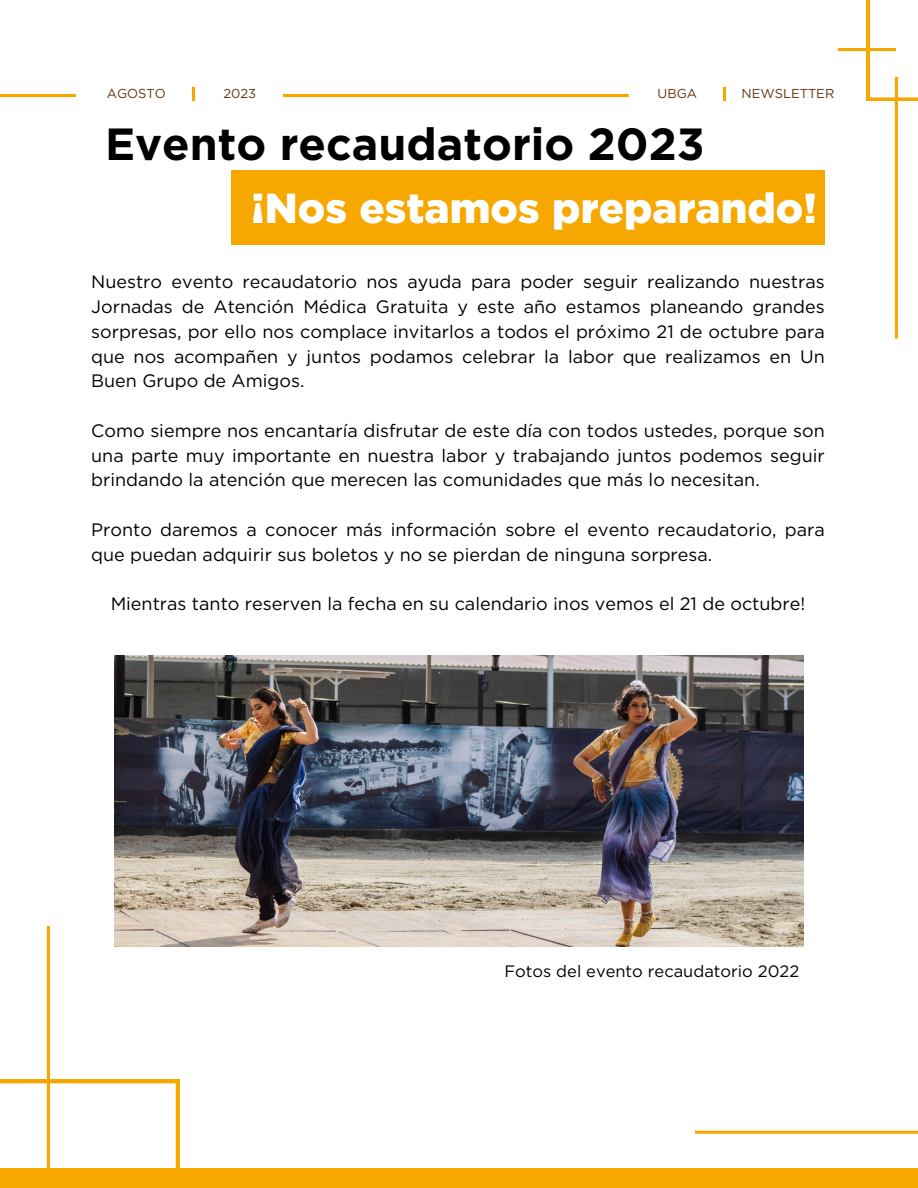
<style>
.page{position:relative;width:918px;height:1188px;background:#fff}
.page>*{position:absolute;margin:0;border:0;box-sizing:border-box;transform-origin:0 0}
.t1{font:700 45px "Gotham";color:#000}
.t2{font:900 42px "Gotham";color:#fff}
.t3{font:18px/24.8px "Gotham";color:#000;text-align:justify}
.t4{font:16.5px "Gotham";color:#000}
.t5{font:12.9px "Gotham";color:#643510}
</style>
<div class="page">
<svg style="left:838px;top:0;width:80px;height:339px"></svg>
<svg style="left:0;top:87px;width:629px;height:14px"></svg>
<svg style="left:723px;top:87px;width:3px;height:14px"></svg>
<div style="left:231px;top:171px;width:594px;height:74px;background:#f7a800"></div>
<div style="left:0;top:1168px;width:918px;height:20px;background:#f7a800"></div>
<svg style="left:0;top:926px;width:179px;height:242px"></svg>
<svg style="left:695px;top:1131px;width:223px;height:3px"></svg>
<img style="left:115px;top:655px;width:688px;height:291px">
<p class="t5" style="left:107px;top:86px;width:61px">AGOSTO</p>
<p class="t5" style="left:224px;top:86px;width:34px">2023</p>
<p class="t5" style="left:658px;top:86px;width:41px">UBGA</p>
<p class="t5" style="left:742px;top:86px;width:94px">NEWSLETTER</p>
<p class="t1" style="left:105px;top:116px;width:601px">Evento recaudatorio 2023</p>
<p class="t2" style="left:251px;top:182px;width:567px">¡Nos estamos preparando!</p>
<p class="t3" style="left:91px;top:269px;width:735px">Nuestro evento recaudatorio nos ayuda para poder seguir realizando nuestras Jornadas de Atención Médica Gratuita y este año estamos planeando grandes sorpresas, por ello nos complace invitarlos a todos el próximo 21 de octubre para que nos acompañen y juntos podamos celebrar la labor que realizamos en Un Buen Grupo de Amigos.</p>
<p class="t3" style="left:91px;top:418px;width:735px">Como siempre nos encantaría disfrutar de este día con todos ustedes, porque son una parte muy importante en nuestra labor y trabajando juntos podemos seguir brindando la atención que merecen las comunidades que más lo necesitan.</p>
<p class="t3" style="left:91px;top:517px;width:735px">Pronto daremos a conocer más información sobre el evento recaudatorio, para que puedan adquirir sus boletos y no se pierdan de ninguna sorpresa.</p>
<p class="t3" style="left:111px;top:591px;width:696px">Mientras tanto reserven la fecha en su calendario ¡nos vemos el 21 de octubre!</p>
<p class="t4" style="left:504px;top:961px;width:296px">Fotos del evento recaudatorio 2022</p>
</div>
